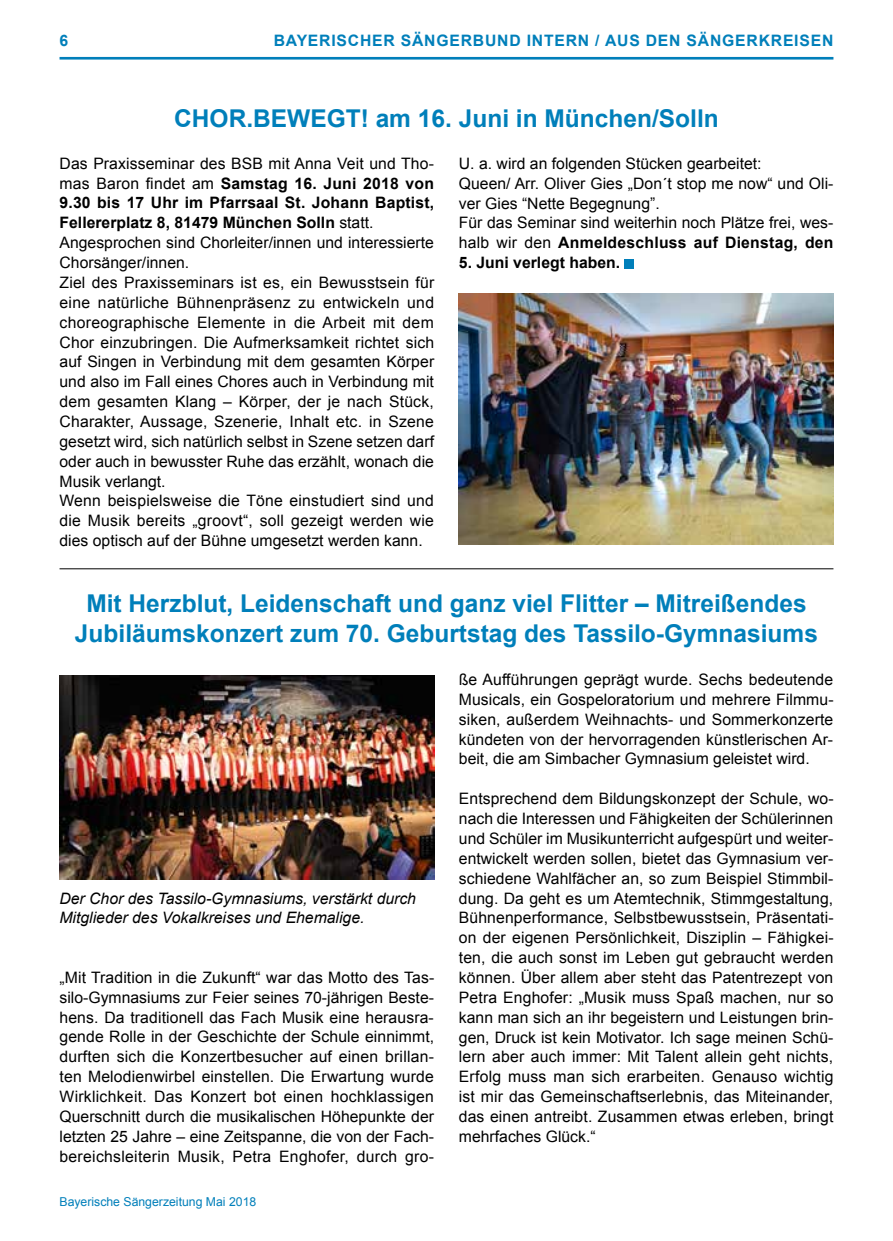
<style>
.page{position:relative;width:893px;height:1241px;background:#fff}
.page>*{position:absolute;margin:0;border:0;box-sizing:border-box;transform-origin:0 0}
.t1{font:700 24.5px/29.8px "Arial";color:#007fba;text-align:center}
.t2{font:15.75px/19.8px "Arial";letter-spacing:.005em;color:#000;text-align:justify}
.t3{font:italic 15.75px/19.8px "Arial";color:#000}
.t4{font:700 15.75px "Arial";letter-spacing:.05em;color:#007fba}
.t5{font:700 15.75px "Arial";color:#000}
.t6{font:12.25px "Arial";color:#007fba}
.s1{font-weight:700}
</style>
<div class="page">
<hr style="left:60px;top:57px;width:773px;height:3px;background:#007fba">
<img style="left:60px;top:675px;width:374px;height:204px">
<hr style="left:60px;top:568px;width:773px;height:1px;background:#000">
<div style="left:625px;top:259px;width:9px;height:9px;background:#007fba"></div>
<img style="left:459px;top:293px;width:374px;height:251px">
<p class="t4" style="left:60px;top:30px;width:10px">6</p>
<p class="t4" style="left:274px;top:30px;width:561px">BAYERISCHER SÄNGERBUND INTERN / AUS DEN SÄNGERKREISEN</p>
<h1 class="t1" style="left:174px;top:104px;width:546px">CHOR.BEWEGT! am 16. Juni in München/Solln</h1>
<p class="t2" style="left:60px;top:153px;width:376px;text-align:left">Das Praxisseminar des BSB mit Anna Veit und Tho&shy;mas Baron findet am <span class="s1">Samstag 16. Juni 2018 von 9.30 bis 17 Uhr im Pfarrsaal St. Johann Baptist, Fellererplatz 8, 81479 München Solln</span> statt.<br>Angesprochen sind Chorleiter/innen und interessierte Chorsänger/innen.<br>Ziel des Praxisseminars ist es, ein Bewusstsein für eine natürliche Bühnenpräsenz zu entwickeln und choreographische Elemente in die Arbeit mit dem Chor einzubringen. Die Aufmerksamkeit richtet sich auf Singen in Verbindung mit dem gesamten Körper und also im Fall eines Chores auch in Verbindung mit dem gesamten Klang – Körper, der je nach Stück, Charakter, Aussage, Szenerie, Inhalt etc. in Szene gesetzt wird, sich natürlich selbst in Szene setzen darf oder auch in bewusster Ruhe das erzählt, wonach die Musik verlangt.<br>Wenn beispielsweise die Töne einstudiert sind und die Musik bereits „groovt“, soll gezeigt werden wie dies optisch auf der Bühne umgesetzt werden kann.</p>
<p class="t2" style="left:459px;top:153px;width:376px;text-align:left">U. a. wird an folgenden Stücken gearbeitet:<br>Queen/ Arr. Oliver Gies „Don´t stop me now“ und Oli&shy;ver Gies “Nette Begegnung”.<br>Für das Seminar sind weiterhin noch Plätze frei, wes&shy;halb wir den <span class="s1">Anmeldeschluss auf Dienstag, den</span></p>
<p class="t5" style="left:459px;top:252px;width:163px">5. Juni verlegt haben.</p>
<h1 class="t1" style="left:75px;top:589px;width:744px">Mit Herzblut, Leidenschaft und ganz viel Flitter – Mitreißendes<br>Jubiläumskonzert zum 70. Geburtstag des Tassilo-Gymnasiums</h1>
<p class="t3" style="left:60px;top:888px;width:358px">Der Chor des Tassilo-Gymnasiums, verstärkt durch<br>Mitglieder des Vokalkreises und Ehemalige.</p>
<p class="t2" style="left:60px;top:967px;width:376px">„Mit Tradition in die Zukunft“ war das Motto des Tas&shy;silo-Gymnasiums zur Feier seines 70-jährigen Beste&shy;hens. Da traditionell das Fach Musik eine herausra&shy;gende Rolle in der Geschichte der Schule einnimmt, durften sich die Konzertbesucher auf einen brillan&shy;ten Melodienwirbel einstellen. Die Erwartung wurde Wirklichkeit. Das Konzert bot einen hochklassigen Querschnitt durch die musikalischen Höhepunkte der letzten 25 Jahre – eine Zeitspanne, die von der Fach&shy;bereichsleiterin Musik, Petra Enghofer, durch gro-</p>
<p class="t6" style="left:60px;top:1193px;width:198px">Bayerische Sängerzeitung Mai 2018</p>
<p class="t2" style="left:459px;top:669px;width:376px">ße Aufführungen geprägt wurde. Sechs bedeutende Musicals, ein Gospeloratorium und mehrere Filmmu&shy;siken, außerdem Weihnachts- und Sommerkonzerte kündeten von der hervorragenden künstlerischen Ar&shy;beit, die am Simbacher Gymnasium geleistet wird.</p>
<p class="t2" style="left:459px;top:788px;width:376px">Entsprechend dem Bildungskonzept der Schule, wo&shy;nach die Interessen und Fähigkeiten der Schülerinnen und Schüler im Musikunterricht aufgespürt und weiter&shy;entwickelt werden sollen, bietet das Gymnasium ver&shy;schiedene Wahlfächer an, so zum Beispiel Stimmbil&shy;dung. Da geht es um Atemtechnik, Stimmgestaltung, Bühnenperformance, Selbstbewusstsein, Präsentati&shy;on der eigenen Persönlichkeit, Disziplin – Fähigkei&shy;ten, die auch sonst im Leben gut gebraucht werden können. Über allem aber steht das Patentrezept von Petra Enghofer: „Musik muss Spaß machen, nur so kann man sich an ihr begeistern und Leistungen brin&shy;gen, Druck ist kein Motivator. Ich sage meinen Schü&shy;lern aber auch immer: Mit Talent allein geht nichts, Erfolg muss man sich erarbeiten. Genauso wichtig ist mir das Gemeinschaftserlebnis, das Miteinander, das einen antreibt. Zusammen etwas erleben, bringt mehrfaches Glück.“</p>
</div>
